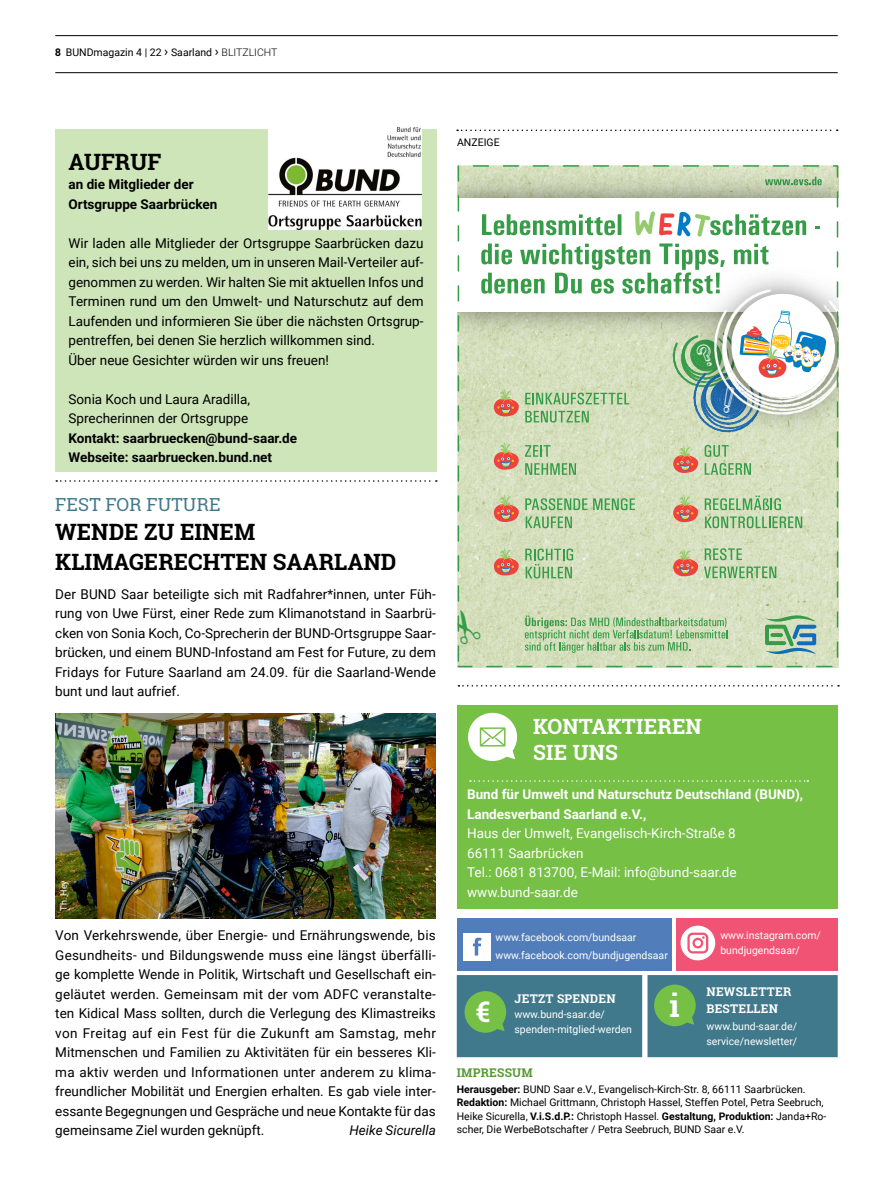
<style>
.page{position:relative;width:893px;height:1191px;background:#fff}
.page>*{position:absolute;margin:0;border:0;box-sizing:border-box;transform-origin:0 0}
.t1{font:700 31.35px "Roboto Slab";color:#fff}
.t2{font:700 28.35px "Roboto Slab";color:#fff}
.t3{font:700 22.5px/29.2px "Roboto Slab";color:#000}
.t4{font:700 21px/25.5px "Roboto Slab";letter-spacing:.01em;color:#fff}
.t5{font:18px "Roboto Slab";letter-spacing:.01em;color:#40798b}
.t6{font:13.5px/19.5px "Roboto";color:#000;text-align:justify}
.t7{font:13.5px/19.5px "Roboto";color:#fff}
.t8{font:700 13.5px/19.5px "Roboto";color:#000}
.t9{font:700 13.5px/19.5px "Roboto";color:#fff}
.t10{font:italic 13.5px "Roboto";color:#000}
.t11{font:700 12px/17.1px "Roboto Slab";letter-spacing:.02em;color:#fff}
.t12{font:700 12px "Roboto Slab";letter-spacing:.02em;color:#579835}
.t13{font:10.5px/13.5px "Roboto";color:#000}
.t14{font:10.5px/15px "Roboto";color:#fff}
.t15{font:9px "Roboto";color:#fff}
.s1{font-family:"Roboto Slab";font-weight:700}
.s2{font-size:13.5px}
.s3{font-weight:300}
.s4{font-weight:700}
</style>
<div class="page">
<hr style="left:55px;top:72px;width:783px;height:1px;background:#000">
<hr style="left:55px;top:35px;width:783px;height:1px;background:#000">
<div style="left:457px;top:975px;width:185px;height:82px;background:#40798b;border:2px solid #40798b"></div>
<div style="left:457px;top:705px;width:380px;height:203px;background:#75c045"></div>
<svg style="left:468px;top:713px;width:50px;height:48px"></svg>
<svg style="left:470px;top:780px;width:339px;height:2px"></svg>
<svg style="left:465px;top:991px;width:42px;height:41px"></svg>
<div style="left:676px;top:918px;width:161px;height:52px;background:#f05373"></div>
<svg style="left:680px;top:925px;width:35px;height:35px"></svg>
<div style="left:647px;top:975px;width:191px;height:82px;background:#40798b;border:2px solid #40798b"></div>
<div style="left:457px;top:918px;width:215px;height:52px;background:#517dbb"></div>
<div style="left:463px;top:932px;width:28px;height:28px;background:#fff"></div>
<svg style="left:473px;top:937px;width:8px;height:18px"></svg>
<svg style="left:654px;top:984px;width:42px;height:42px"></svg>
<svg style="left:458px;top:685px;width:381px;height:1px"></svg>
<svg style="left:457px;top:130px;width:381px;height:1px"></svg>
<div style="left:55px;top:130px;width:382px;height:342px;background:#cde5b8"></div>
<img style="left:461px;top:168px;width:374px;height:496px">
<svg style="left:525px;top:615px;width:202px;height:38px;background:#b0cfa1"></svg>
<img style="left:461px;top:170px;width:378px;height:169px">
<div style="left:458px;top:198px;width:381px;height:114px;background:#fff"></div>
<img style="left:689px;top:266px;width:150px;height:174px">
<svg style="left:525px;top:498px;width:62px;height:12px"></svg>
<svg style="left:593px;top:498px;width:42px;height:12px"></svg>
<svg style="left:526px;top:516px;width:46px;height:12px"></svg>
<svg style="left:525px;top:548px;width:48px;height:30px"></svg>
<svg style="left:705px;top:495px;width:76px;height:15px"></svg>
<svg style="left:705px;top:516px;width:97px;height:12px"></svg>
<svg style="left:705px;top:548px;width:37px;height:12px"></svg>
<svg style="left:704px;top:566px;width:72px;height:12px"></svg>
<svg style="left:705px;top:445px;width:24px;height:12px"></svg>
<svg style="left:705px;top:463px;width:46px;height:12px"></svg>
<svg style="left:525px;top:445px;width:25px;height:12px"></svg>
<svg style="left:525px;top:463px;width:51px;height:12px"></svg>
<svg style="left:765px;top:615px;width:51px;height:39px;background:#8ab9a2"></svg>
<svg style="left:494px;top:442px;width:25px;height:28px"></svg>
<svg style="left:494px;top:495px;width:25px;height:27px"></svg>
<svg style="left:494px;top:548px;width:25px;height:27px"></svg>
<svg style="left:673px;top:446px;width:25px;height:27px"></svg>
<svg style="left:673px;top:495px;width:25px;height:27px"></svg>
<svg style="left:673px;top:549px;width:25px;height:27px"></svg>
<div style="left:458px;top:165px;width:380px;height:502px;border:2px dashed #369c47"></div>
<img style="left:55px;top:713px;width:381px;height:205px">
<svg style="left:56px;top:480px;width:381px;height:2px"></svg>
<img style="left:268px;top:128px;width:153px;height:101px">
<svg style="left:481px;top:211px;width:356px;height:211px"></svg>
<svg style="left:457px;top:606px;width:24px;height:39px"></svg>
<p class="t13" style="left:55px;top:45px;width:224px"><span class="s1">8</span> BUNDmagazin 4 | 22 <span class="s2">›</span> Saarland <span class="s2">›</span> <span class="s3">BLITZLICHT</span></p>
<h3 class="t3" style="left:69px;top:147px;width:94px">AUFRUF</h3>
<p class="t8" style="left:69px;top:174px;width:150px">an die Mitglieder der<br>Ortsgruppe Saarbrücken</p>
<p class="t6" style="left:69px;top:233px;width:357px;text-align:left">Wir laden alle Mitglieder der Ortsgruppe Saarbrücken dazu ein, sich bei uns zu melden, um in unseren Mail-Verteiler auf&shy;genommen zu werden. Wir halten Sie mit aktuellen Infos und Terminen rund um den Umwelt- und Naturschutz auf dem Laufenden und informieren Sie über die nächsten Ortsgrup&shy;pentreffen, bei denen Sie herzlich willkommen sind.<br>Über neue Gesichter würden wir uns freuen!</p>
<p class="t6" style="left:69px;top:388px;width:183px">Sonia Koch und Laura Aradilla,<br>Sprecherinnen der Ortsgruppe</p>
<p class="t8" style="left:69px;top:427px;width:230px">Kontakt: saarbruecken@bund-saar.de<br>Webseite: saarbruecken.bund.net</p>
<h3 class="t5" style="left:55px;top:492px;width:167px">FEST FOR FUTURE</h3>
<h3 class="t3" style="left:55px;top:517px;width:343px">WENDE ZU EINEM<br>KLIMAGERECHTEN SAARLAND</h3>
<p class="t6" style="left:55px;top:584px;width:382px">Der BUND Saar beteiligte sich mit Radfahrer*innen, unter Füh&shy;rung von Uwe Fürst, einer Rede zum Klimanotstand in Saarbrü&shy;cken von Sonia Koch, Co-Sprecherin der BUND-Ortsgruppe Saar&shy;brücken, und einem BUND-Infostand am Fest for Future, zu dem Fridays for Future Saarland am 24.09. für die Saarland-Wende bunt und laut aufrief.</p>
<p class="t15" style="left:57px;top:910px;width:32px;rotate:-90deg">Th. Hey</p>
<p class="t6" style="left:55px;top:925px;width:382px">Von Verkehrswende, über Energie- und Ernährungswende, bis Gesundheits- und Bildungswende muss eine längst überfälli&shy;ge komplette Wende in Politik, Wirtschaft und Gesellschaft ein&shy;geläutet werden. Gemeinsam mit der vom ADFC veranstalte&shy;ten Kidical Mass sollten, durch die Verlegung des Klimastreiks von Freitag auf ein Fest für die Zukunft am Samstag, mehr Mitmenschen und Familien zu Aktivitäten für ein besseres Kli&shy;ma aktiv werden und Informationen unter anderem zu klima&shy;freundlicher Mobilität und Energien erhalten. Es gab viele inter&shy;essante Begegnungen und Gespräche und neue Kontakte für das gemeinsame Ziel wurden geknüpft.</p>
<p class="t10" style="left:349px;top:1120px;width:88px">Heike Sicurella</p>
<p class="t13" style="left:457px;top:135px;width:44px">ANZEIGE</p>
<h3 class="t4" style="left:533px;top:713px;width:170px">KONTAKTIEREN<br>SIE UNS</h3>
<p class="t9" style="left:467px;top:784px;width:338px">Bund für Umwelt und Naturschutz Deutschland (BUND),<br>Landesverband Saarland e.V.,</p>
<p class="t7" style="left:467px;top:823px;width:271px">Haus der Umwelt, Evangelisch-Kirch-Straße 8<br>66111 Saarbrücken<br>Tel.: 0681 813700, E-Mail: info@bund-saar.de www.bund-saar.de</p>
<p class="t14" style="left:495px;top:927px;width:174px;line-height:18px">www.facebook.com/bundsaar www.facebook.com/bundjugendsaar</p>
<h2 class="t2" style="left:476px;top:992px;width:16px">€</h2>
<p class="t11" style="left:514px;top:990px;width:103px">JETZT SPENDEN</p>
<p class="t14" style="left:514px;top:1006px;width:119px">www.bund-saar.de/ spenden-mitglied-werden</p>
<h1 class="t1" style="left:669px;top:984px;width:12px">i</h1>
<p class="t14" style="left:720px;top:927px;width:102px">www.instagram.com/ bundjugendsaar/</p>
<p class="t11" style="left:706px;top:983px;width:86px">NEWSLETTER<br>BESTELLEN</p>
<p class="t14" style="left:706px;top:1018px;width:92px">www.bund-saar.de/ service/newsletter/</p>
<p class="t12" style="left:457px;top:1064px;width:77px">IMPRESSUM</p>
<p class="t13" style="left:457px;top:1082px;width:371px"><span class="s4">Herausgeber:</span> BUND Saar e.V., Evangelisch-Kirch-Str. 8, 66111 Saarbrücken.<br><span class="s4">Redaktion:</span> Michael Grittmann, Christoph Hassel, Steffen Potel, Petra Seebruch, Heike Sicurella, <span class="s4">V.i.S.d.P.:</span> Christoph Hassel. <span class="s4">Gestaltung, Produktion:</span> Janda+Ro&shy;scher, Die WerbeBotschafter / Petra Seebruch, BUND Saar e.V.</p>
</div>
